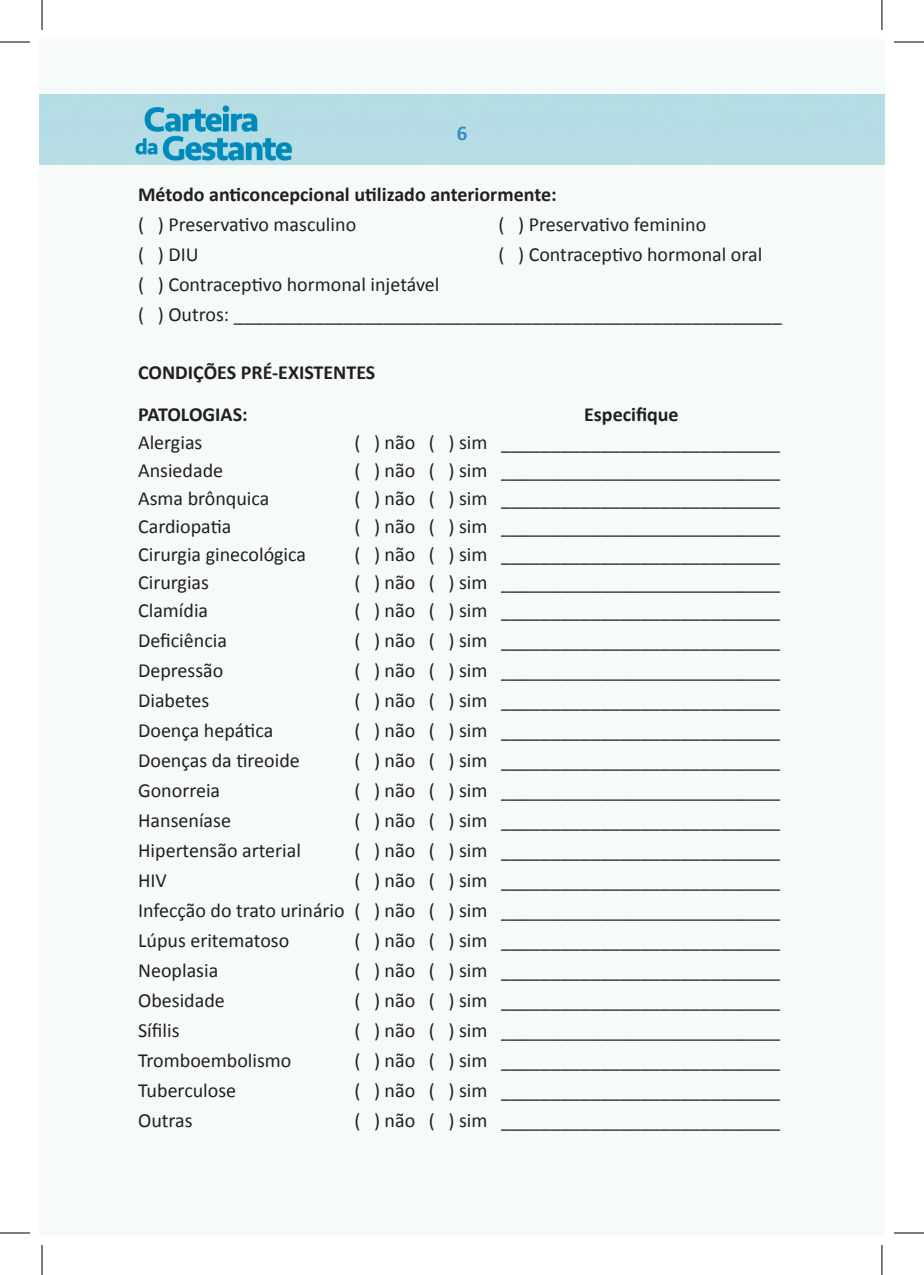
<style>
.page{position:relative;width:924px;height:1275px;background:#fff}
.page>*{position:absolute;margin:0;border:0;box-sizing:border-box;transform-origin:0 0}
.t1{font:700 21px "Calibri";color:#398cc4}
.t2{font:20px "Calibri";color:#231f20}
.t3{font:700 20px "Calibri";color:#231f20}
</style>
<div class="page">
<img style="left:39px;top:94px;width:818px;height:70px">
<hr style="left:0;top:42px;width:30px;height:1px;background:#000">
<hr style="left:893px;top:42px;width:30px;height:1px;background:#000">
<hr style="left:0;top:1232px;width:30px;height:1px;background:#000">
<hr style="left:893px;top:1232px;width:30px;height:1px;background:#000">
<hr style="left:42px;top:0;width:1px;height:30px;background:#000">
<hr style="left:42px;top:1245px;width:1px;height:30px;background:#000">
<hr style="left:881px;top:0;width:1px;height:30px;background:#000">
<hr style="left:881px;top:1245px;width:1px;height:30px;background:#000">
<p class="t1" style="left:456px;top:118px;width:12px">6</p>
<p class="t3" style="left:138px;top:180px;width:420px">Método anticoncepcional utilizado anteriormente:</p>
<p class="t2" style="left:138px;top:212px;width:219px">( ) Preservativo masculino</p>
<p class="t2" style="left:498px;top:212px;width:209px">( ) Preservativo feminino</p>
<p class="t2" style="left:138px;top:242px;width:62px">( ) DIU</p>
<p class="t2" style="left:498px;top:242px;width:265px">( ) Contraceptivo hormonal oral</p>
<p class="t2" style="left:138px;top:272px;width:303px">( ) Contraceptivo hormonal injetável</p>
<p class="t2" style="left:138px;top:302px;width:645px">( ) Outros: _______________________________________________________</p>
<p class="t3" style="left:138px;top:358px;width:239px">CONDIÇÕES PRÉ-EXISTENTES</p>
<p class="t3" style="left:138px;top:400px;width:111px">PATOLOGIAS:</p>
<p class="t3" style="left:584px;top:400px;width:96px">Especifique</p>
<p class="t2" style="left:138px;top:430px;width:66px">Alergias</p>
<p class="t2" style="left:354px;top:430px;width:427px">( ) não ( ) sim ____________________________</p>
<p class="t2" style="left:138px;top:458px;width:86px">Ansiedade</p>
<p class="t2" style="left:354px;top:458px;width:427px">( ) não ( ) sim ____________________________</p>
<p class="t2" style="left:138px;top:486px;width:133px">Asma brônquica</p>
<p class="t2" style="left:354px;top:486px;width:427px">( ) não ( ) sim ____________________________</p>
<p class="t2" style="left:138px;top:514px;width:95px">Cardiopatia</p>
<p class="t2" style="left:354px;top:514px;width:427px">( ) não ( ) sim ____________________________</p>
<p class="t2" style="left:138px;top:542px;width:169px">Cirurgia ginecológica</p>
<p class="t2" style="left:354px;top:542px;width:427px">( ) não ( ) sim ____________________________</p>
<p class="t2" style="left:138px;top:570px;width:72px">Cirurgias</p>
<p class="t2" style="left:354px;top:570px;width:427px">( ) não ( ) sim ____________________________</p>
<p class="t2" style="left:138px;top:598px;width:72px">Clamídia</p>
<p class="t2" style="left:354px;top:598px;width:427px">( ) não ( ) sim ____________________________</p>
<p class="t2" style="left:138px;top:628px;width:90px">Deficiência</p>
<p class="t2" style="left:354px;top:628px;width:427px">( ) não ( ) sim ____________________________</p>
<p class="t2" style="left:138px;top:658px;width:87px">Depressão</p>
<p class="t2" style="left:354px;top:658px;width:427px">( ) não ( ) sim ____________________________</p>
<p class="t2" style="left:138px;top:688px;width:73px">Diabetes</p>
<p class="t2" style="left:354px;top:688px;width:427px">( ) não ( ) sim ____________________________</p>
<p class="t2" style="left:138px;top:718px;width:137px">Doença hepática</p>
<p class="t2" style="left:354px;top:718px;width:427px">( ) não ( ) sim ____________________________</p>
<p class="t2" style="left:138px;top:748px;width:163px">Doenças da tireoide</p>
<p class="t2" style="left:354px;top:748px;width:427px">( ) não ( ) sim ____________________________</p>
<p class="t2" style="left:138px;top:778px;width:84px">Gonorreia</p>
<p class="t2" style="left:354px;top:778px;width:427px">( ) não ( ) sim ____________________________</p>
<p class="t2" style="left:138px;top:808px;width:94px">Hanseníase</p>
<p class="t2" style="left:354px;top:808px;width:427px">( ) não ( ) sim ____________________________</p>
<p class="t2" style="left:138px;top:838px;width:164px">Hipertensão arterial</p>
<p class="t2" style="left:354px;top:838px;width:427px">( ) não ( ) sim ____________________________</p>
<p class="t2" style="left:138px;top:868px;width:30px">HIV</p>
<p class="t2" style="left:354px;top:868px;width:427px">( ) não ( ) sim ____________________________</p>
<p class="t2" style="left:138px;top:898px;width:643px">Infecção do trato urinário ( ) não ( ) sim ____________________________</p>
<p class="t2" style="left:138px;top:928px;width:152px">Lúpus eritematoso</p>
<p class="t2" style="left:354px;top:928px;width:427px">( ) não ( ) sim ____________________________</p>
<p class="t2" style="left:138px;top:958px;width:82px">Neoplasia</p>
<p class="t2" style="left:354px;top:958px;width:427px">( ) não ( ) sim ____________________________</p>
<p class="t2" style="left:138px;top:988px;width:88px">Obesidade</p>
<p class="t2" style="left:354px;top:988px;width:427px">( ) não ( ) sim ____________________________</p>
<p class="t2" style="left:138px;top:1018px;width:43px">Sífilis</p>
<p class="t2" style="left:354px;top:1018px;width:427px">( ) não ( ) sim ____________________________</p>
<p class="t2" style="left:138px;top:1048px;width:155px">Tromboembolismo</p>
<p class="t2" style="left:354px;top:1048px;width:427px">( ) não ( ) sim ____________________________</p>
<p class="t2" style="left:138px;top:1078px;width:100px">Tuberculose</p>
<p class="t2" style="left:354px;top:1078px;width:427px">( ) não ( ) sim ____________________________</p>
<p class="t2" style="left:138px;top:1108px;width:56px">Outras</p>
<p class="t2" style="left:354px;top:1108px;width:427px">( ) não ( ) sim ____________________________</p>
</div>
